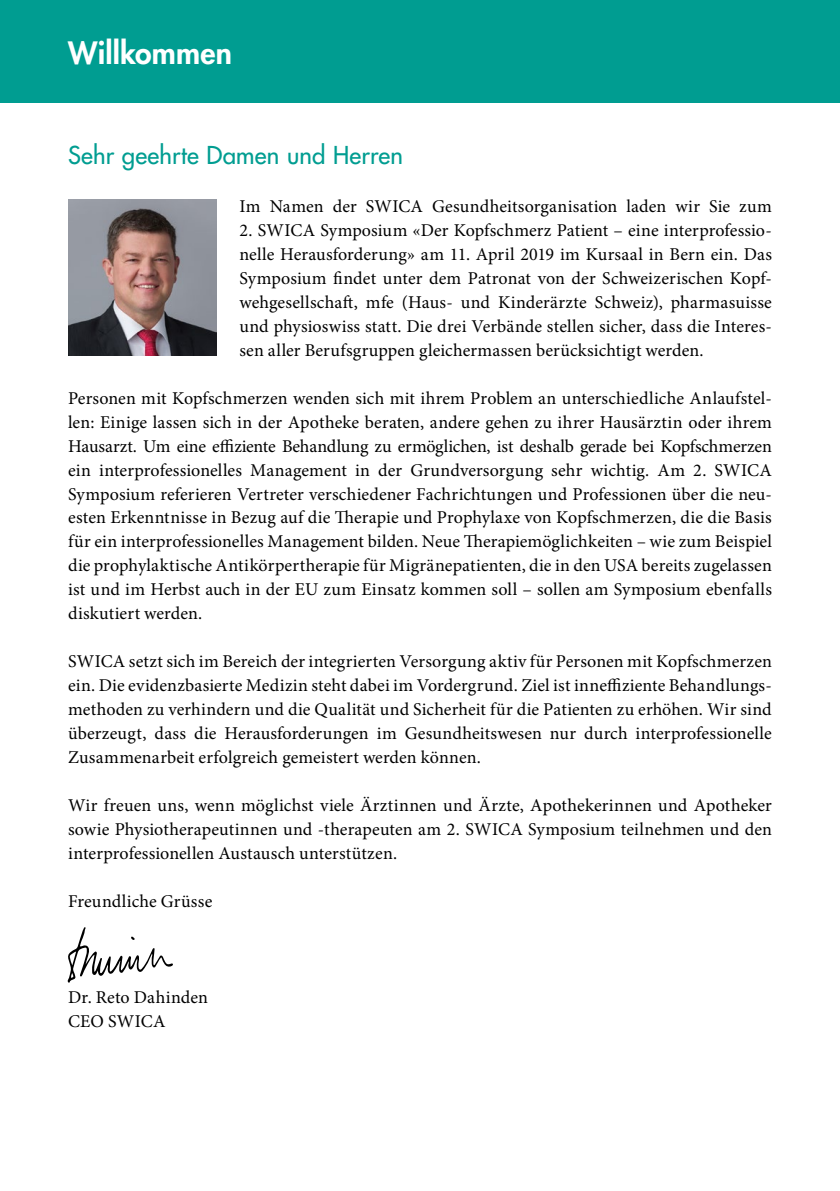
<style>
.page{position:relative;width:840px;height:1191px;background:#fff}
.page>*{position:absolute;margin:0;border:0;box-sizing:border-box;transform-origin:0 0}
.t1{font:800 30px "Futura Std";letter-spacing:.005em;color:#fff}
.t2{font:500 24px "Futura Std";letter-spacing:.01em;color:#009d91}
.t3{font:18px/24px "Minion Pro";letter-spacing:.005em;color:#000;text-align:justify}
</style>
<div class="page">
<div style="left:0;top:0;width:839px;height:102px;background:#009d91"></div>
<svg style="left:67px;top:927px;width:106px;height:56px"></svg>
<img style="left:68px;top:200px;width:149px;height:156px">
<h1 class="t1" style="left:68px;top:34px;width:165px">Willkommen</h1>
<h2 class="t2" style="left:68px;top:140px;width:336px">Sehr geehrte Damen und Herren</h2>
<p class="t3" style="left:239px;top:194px;width:533px">Im Namen der SWICA Gesundheitsorganisation laden wir Sie zum</p>
<p class="t3" style="left:239px;top:218px;width:533px">2. SWICA Symposium «Der Kopfschmerz Patient – eine interprofessio&shy;nelle Herausforderung» am 11. April 2019 im Kursaal in Bern ein. Das Symposium findet unter dem Patronat von der Schweizerischen Kopf&shy;wehgesellschaft, mfe (Haus- und Kinderärzte Schweiz), pharmasuisse und physioswiss statt. Die drei Verbände stellen sicher, dass die Interes&shy;sen aller Berufsgruppen gleichermassen berücksichtigt werden.</p>
<p class="t3" style="left:68px;top:386px;width:705px">Personen mit Kopfschmerzen wenden sich mit ihrem Problem an unterschiedliche Anlaufstel&shy;len: Einige lassen sich in der Apotheke beraten, andere gehen zu ihrer Hausärztin oder ihrem Hausarzt. Um eine effiziente Behandlung zu ermöglichen, ist deshalb gerade bei Kopfschmerzen ein interprofessionelles Management in der Grundversorgung sehr wichtig. Am 2. SWICA Symposium referieren Vertreter verschiedener Fachrichtungen und Professionen über die neu&shy;esten Erkenntnisse in Bezug auf die Therapie und Prophylaxe von Kopfschmerzen, die die Basis für ein interprofessionelles Management bilden. Neue Therapiemöglichkeiten – wie zum Beispiel die prophylaktische Antikörpertherapie für Migränepatienten, die in den USA bereits zugelassen ist und im Herbst auch in der EU zum Einsatz kommen soll – sollen am Symposium ebenfalls diskutiert werden.</p>
<p class="t3" style="left:68px;top:649px;width:705px">SWICA setzt sich im Bereich der integrierten Versorgung aktiv für Personen mit Kopfschmerzen ein. Die evidenzbasierte Medizin steht dabei im Vordergrund. Ziel ist inneffiziente Behandlungs&shy;methoden zu verhindern und die Qualität und Sicherheit für die Patienten zu erhöhen. Wir sind überzeugt, dass die Herausforderungen im Gesundheitswesen nur durch interprofessionelle Zusammenarbeit erfolgreich gemeistert werden können.</p>
<p class="t3" style="left:68px;top:793px;width:705px">Wir freuen uns, wenn möglichst viele Ärztinnen und Ärzte, Apothekerinnen und Apotheker sowie Physiotherapeutinnen und -therapeuten am 2. SWICA Symposium teilnehmen und den interprofessionellen Austausch unterstützen.</p>
<p class="t3" style="left:68px;top:889px;width:146px">Freundliche Grüsse</p>
<p class="t3" style="left:68px;top:985px;width:141px">Dr. Reto Dahinden<br>CEO SWICA</p>
</div>
